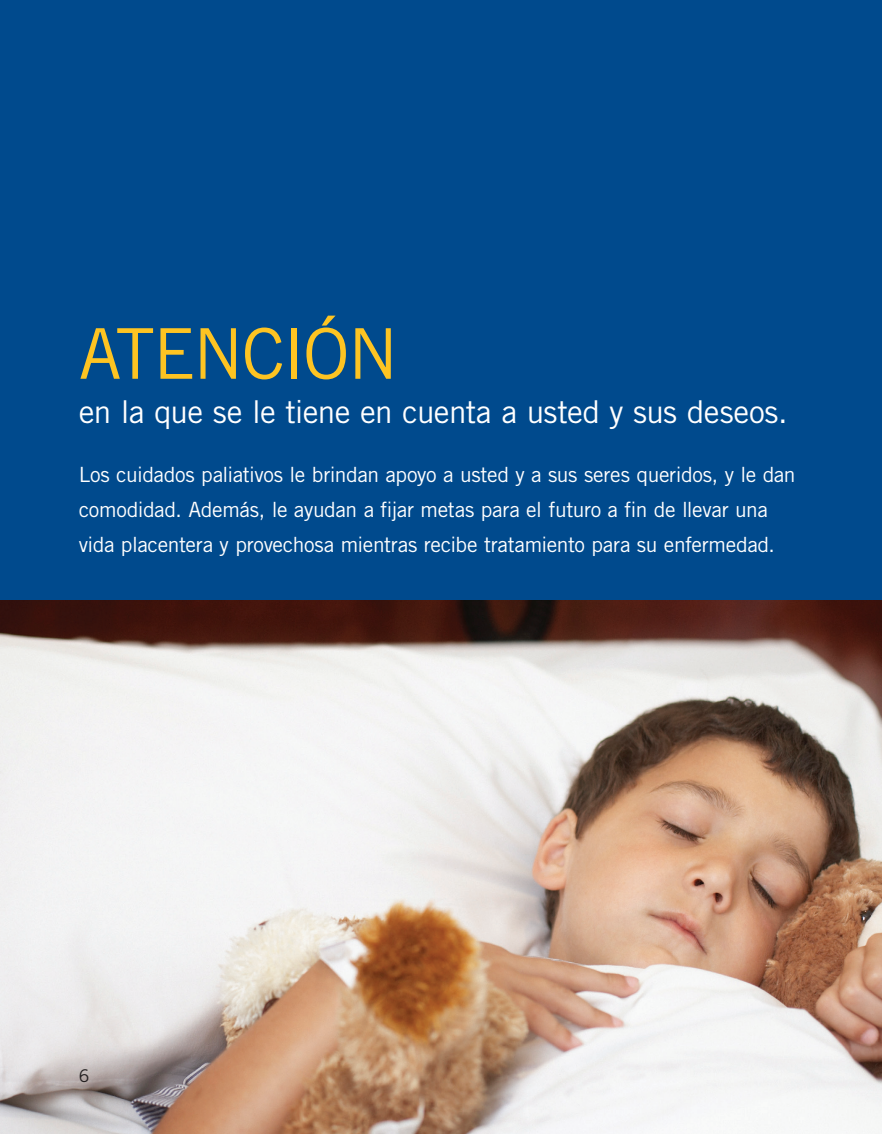
<style>
.page{position:relative;width:882px;height:1134px;background:#fff}
.page>*{position:absolute;margin:0;border:0;box-sizing:border-box;transform-origin:0 0}
.t1{font:70px "Trade Gothic LT Std";letter-spacing:-.035em;color:#fec422}
.t2{font:31.5px "Trade Gothic LT Std";letter-spacing:-.02em;color:#fff}
.t3{font:21px/35px "Trade Gothic LT Std";letter-spacing:-.015em;color:#fff}
.t4{font:17.5px "Trade Gothic LT Std";color:#231f20}
</style>
<div class="page">
<img style="left:0;top:600px;width:882px;height:534px">
<div style="left:0;top:0;width:882px;height:600px;background:#004a8d"></div>
<h1 class="t1" style="left:79px;top:312px;width:321px">ATENCIÓN</h1>
<p class="t2" style="left:79px;top:393px;width:711px">en la que se le tiene en cuenta a usted y sus deseos.</p>
<p class="t3" style="left:79px;top:457px;width:718px">Los cuidados paliativos le brindan apoyo a usted y a sus seres queridos, y le dan comodidad. Además, le ayudan a fjar metas para el futuro a fn de llevar una vida placentera y provechosa mientras recibe tratamiento para su enfermedad.</p>
<p class="t4" style="left:79px;top:1065px;width:12px">6</p>
</div>
